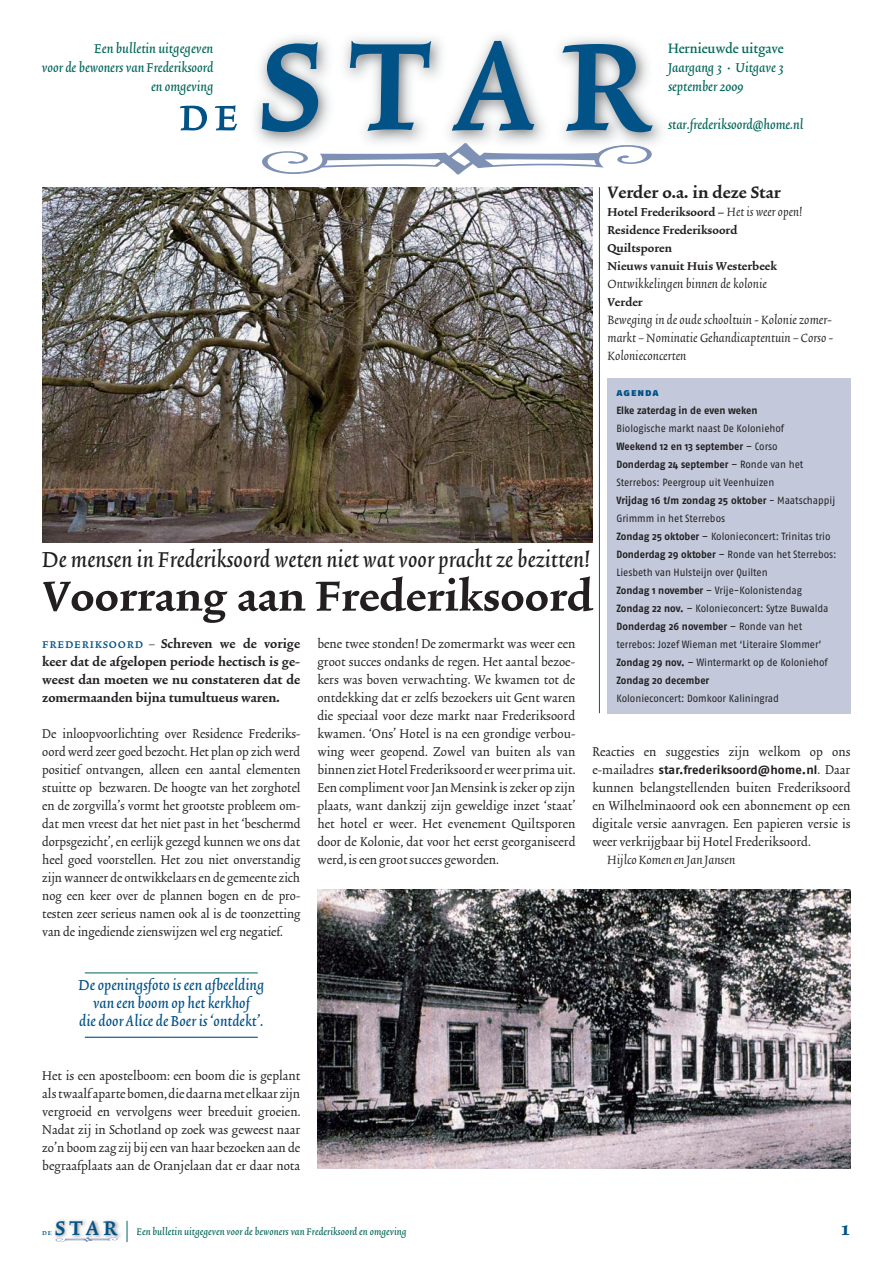
<style>
.page{position:relative;width:893px;height:1263px;background:#fff}
.page>*{position:absolute;margin:0;border:0;box-sizing:border-box;transform-origin:0 0}
.t1{font:190.95px "Trinite No 2 Med Con Exp";color:#005287}
.t2{font:54.3px "Trinite No 2 Med Con Exp";color:#005287}
.t3{font:700 49.5px "Trinite No 2";letter-spacing:.005em;color:#231f20}
.t4{font:30.45px "Trinite No 2 Med Con Exp";color:#005287}
.t5{font:27px "Trinite No 2 Med Ita";letter-spacing:.005em;color:#231f20}
.t6{font:700 24px "Trinite No 2";color:#005287}
.t7{font:700 19.5px "Trinite No 2";letter-spacing:.005em;color:#231f20}
.t8{font:18px/18px "Trinite No 2 Med Ita";letter-spacing:.005em;color:#005287;text-align:center}
.t9{font:16.05px/19px "Trinite No 2 Med Ita";color:#006659;text-align:right}
.t10{font:16.05px "Trinite No 2 Med Con";letter-spacing:.005em;color:#006659}
.t11{font:15px/18px "Trinite No 2 Rom Con";letter-spacing:.005em;color:#231f20;text-align:justify}
.t12{font:italic 15px/18px "Trinite No 2";letter-spacing:.005em;color:#231f20;text-align:justify}
.t13{font:700 15px/18px "Trinite No 2";letter-spacing:.005em;color:#231f20;text-align:justify}
.t14{font:700 13.5px/18px "Trinite No 2";letter-spacing:.005em;color:#231f20}
.t15{font:12px "Trinite No 2 Med Ita";letter-spacing:.005em;color:#006659}
.t16{font:700 12px "Fago No";letter-spacing:.005em;color:#231f20}
.t17{font:10.5px/18px "Fago No";letter-spacing:-.005em;color:#231f20;scale:.94 1}
.t18{font:700 10.5px "Fago No";letter-spacing:-.005em;color:#231f20;scale:.94 1}
.t19{font:10.5px "Fago No Black Caps";letter-spacing:.09em;color:#005287;scale:.96 1}
.t20{font:8.7px "Trinite No 2 Med Con Exp";color:#005287}
.s1{font-weight:400;font-style:italic;font-size:15px}
.s2{font-weight:700}
.s3{font-family:"Trinite No 2 Med Con Exp";font-weight:400;color:#005287}
.s4{font-family:"Trinite No 2 Rom Con";font-weight:400}
.s5{font-family:"Trinite No 2 Rom Con";font-weight:400;font-size:15px}
</style>
<div class="page">
<img style="left:242px;top:36px;width:419px;height:169px">
<svg style="left:262px;top:143px;width:390px;height:31px"></svg>
<hr style="left:85px;top:973px;width:173px;height:1px;background:#006659">
<hr style="left:85px;top:1037px;width:173px;height:1px;background:#005287">
<img style="left:55px;top:1219px;width:66px;height:19px">
<svg style="left:50px;top:1231px;width:68px;height:11px"></svg>
<svg style="left:127px;top:1221px;width:1px;height:21px"></svg>
<img style="left:42px;top:188px;width:550px;height:355px">
<img style="left:317px;top:889px;width:533px;height:280px">
<div style="left:607px;top:378px;width:243px;height:335px;background:#c3c9db"></div>
<hr style="left:599px;top:187px;width:1px;height:526px;background:#006659">
<p class="t9" style="left:42px;top:40px;width:173px">Een bulletin uitgegeven<br>voor de bewoners van Frederiksoord en omgeving</p>
<h1 class="t1" style="left:257px;top:-48px;width:395px">star</h1>
<p class="t10" style="left:668px;top:42px;width:117px">Hernieuwde uitgave</p>
<p class="t9" style="left:668px;top:59px;width:118px;text-align:left">Jaargang 3 • Uitgave 3 september 2009</p>
<p class="t9" style="left:668px;top:116px;width:137px">star.frederiksoord@home.nl</p>
<h2 class="t2" style="left:179px;top:80px;width:61px">de</h2>
<h3 class="t7" style="left:607px;top:185px;width:175px">Verder o.a. in deze Star</h3>
<p class="t14" style="left:607px;top:204px;width:196px">Hotel Frederiksoord — <span class="s1">Het is weer open!<br></span>Residence Frederiksoord<br>Quiltsporen<br>Nieuws vanuit Huis Westerbeek</p>
<p class="t12" style="left:607px;top:276px;width:161px">Ontwikkelingen binnen de kolonie</p>
<p class="t14" style="left:607px;top:294px;width:37px">Verder</p>
<p class="t12" style="left:607px;top:312px;width:227px">Beweging in de oude schooltuin - Kolonie zomer&shy;markt – Nominatie Gehandicaptentuin – Corso - Kolonieconcerten</p>
<p class="t19" style="left:616px;top:386px;width:46px">agenda</p>
<p class="t18" style="left:616px;top:407px;width:152px">Elke zaterdag in de even weken</p>
<p class="t17" style="left:616px;top:420px;width:236px">Biologische markt naast De Koloniehof<br><span class="s2">Weekend 12 en 13 september</span> – Corso<br><span class="s2">Donderdag 24 september</span> – Ronde van het Sterrebos: Peergroup uit Veenhuizen<br><span class="s2">Vrijdag 16 t/m zondag 25 oktober</span> - Maatschappij Grimmm in het Sterrebos<br><span class="s2">Zondag 25 oktober</span> – Kolonieconcert: Trinitas trio <span class="s2">Donderdag 29 oktober</span> – Ronde van het Sterrebos:<br>Liesbeth van Hulsteijn over Quilten<br><span class="s2">Zondag 1 november</span> – Vrije-Kolonistendag <span class="s2">Zondag 22 nov.</span> – Kolonieconcert: Sytze Buwalda <span class="s2">Donderdag 26 november</span> – Ronde van het terrebos: Jozef Wieman met ‘Literaire Slommer’ <span class="s2">Zondag 29 nov.</span> – Wintermarkt op de Koloniehof <span class="s2">Zondag 20 december</span></p>
<p class="t17" style="left:616px;top:690px;width:174px">Kolonieconcert: Domkoor Kaliningrad</p>
<h3 class="t5" style="left:42px;top:548px;width:549px">De mensen in Frederiksoord weten niet wat voor pracht ze bezitten!</h3>
<h3 class="t3" style="left:42px;top:576px;width:552px">Voorrang aan Frederiksoord</h3>
<p class="t13" style="left:42px;top:636px;width:259px"><span class="s3">frederiksoord</span> <span class="s4">—</span> Schreven we de vorige keer dat de afgelopen periode hectisch is ge&shy;weest dan moeten we nu constateren dat de zomermaanden bijna tumultueus waren.</p>
<p class="t11" style="left:42px;top:726px;width:260px">De inloopvoorlichting over Residence Frederiks&shy;oord werd zeer goed bezocht. Het plan op zich werd positief ontvangen, alleen een aantal elementen stuitte op bezwaren. De hoogte van het zorghotel en de zorgvilla’s vormt het grootste probleem om&shy;dat men vreest dat het niet past in het ‘beschermd dorpsgezicht’, en eerlijk gezegd kunnen we ons dat heel goed voorstellen. Het zou niet onverstandig zijn wanneer de ontwikkelaars en de gemeente zich nog een keer over de plannen bogen en de pro&shy;testen zeer serieus namen ook al is de toonzetting van de ingediende zienswijzen wel erg negatief.</p>
<p class="t8" style="left:79px;top:977px;width:187px">De openingsfoto is een afbeelding van een boom op het kerkhof<br>die door Alice de Boer is ‘ontdekt’.</p>
<p class="t11" style="left:317px;top:636px;width:260px">bene twee stonden! De zomermarkt was weer een groot succes ondanks de regen. Het aantal bezoe&shy;kers was boven verwachting. We kwamen tot de ontdekking dat er zelfs bezoekers uit Gent waren die speciaal voor deze markt naar Frederiksoord kwamen. ‘Ons’ Hotel is na een grondige verbou&shy;wing weer geopend. Zowel van buiten als van binnen ziet Hotel Frederiksoord er weer prima uit.<br>Een compliment voor Jan Mensink is zeker op zijn plaats, want dankzij zijn geweldige inzet ‘staat’ het hotel er weer. Het evenement Quiltsporen door de Kolonie, dat voor het eerst georganiseerd werd, is een groot succes geworden.</p>
<p class="t11" style="left:592px;top:744px;width:260px">Reacties en suggesties zijn welkom op ons</p>
<p class="t16" style="left:592px;top:765px;width:259px"><span class="s5">e-mailadres</span> star.frederiksoord@home.nl<span class="s5">. Daar</span></p>
<p class="t11" style="left:592px;top:780px;width:260px">kunnen belangstellenden buiten Frederiksoord en Wilhelminaoord ook een abonnement op een digitale versie aanvragen. Een papieren versie is weer verkrijgbaar bij Hotel Frederiksoord.</p>
<p class="t12" style="left:607px;top:852px;width:130px">Hijlco Komen en Jan Jansen</p>
<p class="t11" style="left:42px;top:1068px;width:260px">Het is een apostelboom: een boom die is geplant alstwaalfapartebomen,diedaarnametelkaarzijn vergroeid en vervolgens weer breeduit groeien.<br>Nadat zij in Schotland op zoek was geweest naar zo’n boom zag zij bij een van haar bezoeken aan de begraafplaats aan de Oranjelaan dat er daar nota</p>
<p class="t20" style="left:42px;top:1227px;width:11px">de</p>
<h3 class="t4" style="left:55px;top:1207px;width:64px">star</h3>
<p class="t15" style="left:136px;top:1226px;width:272px">Een bulletin uitgegeven voor de bewoners van Frederiksoord en omgeving</p>
<h3 class="t6" style="left:840px;top:1218px;width:12px">1</h3>
</div>
